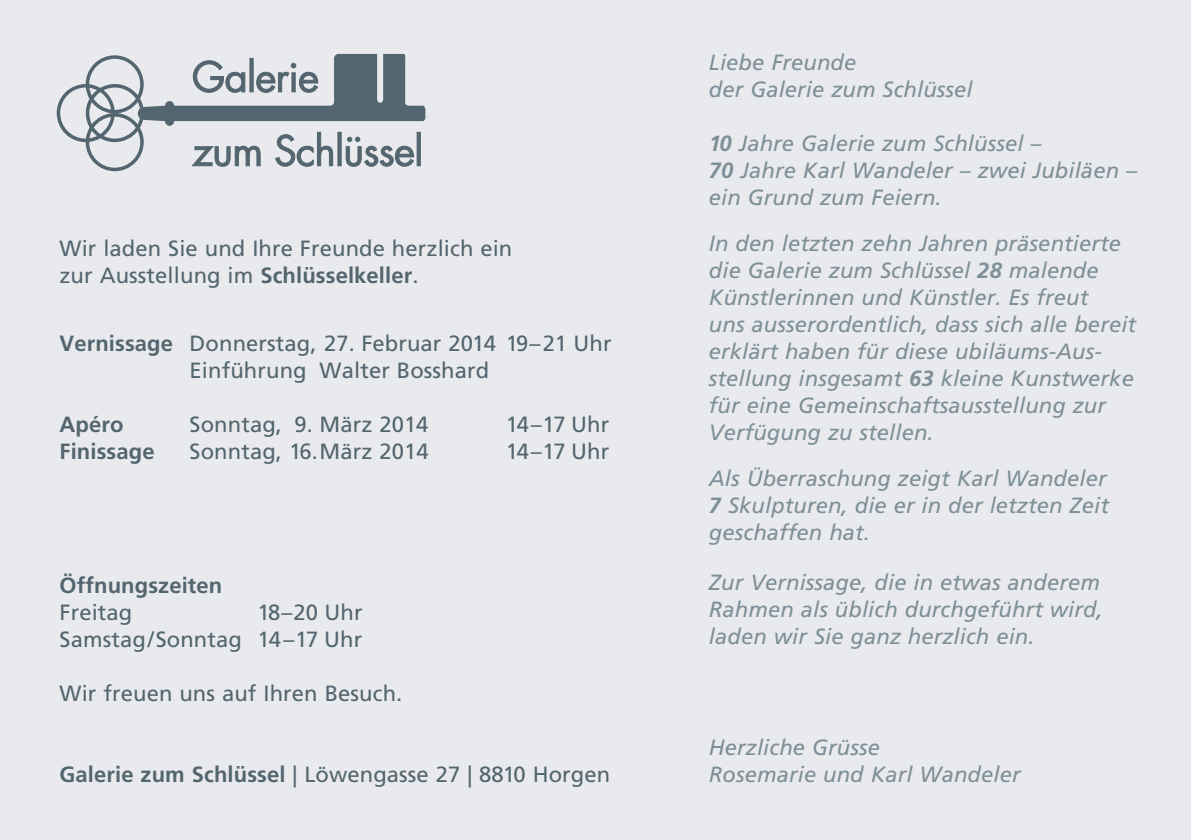
<style>
.page{position:relative;width:1191px;height:840px;background:#fff}
.page>*{position:absolute;margin:0;border:0;box-sizing:border-box;transform-origin:0 0}
.t1{font:italic 22px/27px "Frutiger";letter-spacing:.005em;color:#7e8f98}
.t2{font:22px/27px "Frutiger";letter-spacing:.005em;color:#53656e}
.t3{font:700 22px "Frutiger";letter-spacing:.005em;color:#53656e}
.s1{font-weight:700}
</style>
<div class="page">
<div style="left:0;top:0;width:1191px;height:839px;background:#e9eaee"></div>
<svg style="left:57px;top:54px;width:368px;height:117px"></svg>
<p class="t2" style="left:60px;top:235px;width:454px">Wir laden Sie und Ihre Freunde herzlich ein zur Ausstellung im <span class="s1">Schlüsselkeller</span>.</p>
<p class="t2" style="left:60px;top:330px;width:553px;text-align:center"><span class="s1">Vernissage</span> Donnerstag, 27. Februar 2014 19–21 Uhr<br>Einführung Walter Bosshard</p>
<p class="t3" style="left:60px;top:411px;width:65px">Apéro</p>
<p class="t2" style="left:190px;top:411px;width:240px">Sonntag, 9. März 2014</p>
<p class="t2" style="left:506px;top:411px;width:105px">14–17 Uhr</p>
<p class="t3" style="left:60px;top:438px;width:96px">Finissage</p>
<p class="t2" style="left:190px;top:438px;width:241px">Sonntag, 16.März 2014</p>
<p class="t2" style="left:506px;top:438px;width:105px">14–17 Uhr</p>
<p class="t3" style="left:60px;top:571px;width:164px">Öffnungszeiten</p>
<p class="t2" style="left:60px;top:598px;width:74px">Freitag</p>
<p class="t2" style="left:60px;top:598px;width:304px;text-align:right">18–20 Uhr<br>Samstag/Sonntag 14–17 Uhr</p>
<p class="t2" style="left:60px;top:679px;width:344px">Wir freuen uns auf Ihren Besuch.</p>
<p class="t2" style="left:60px;top:760px;width:552px"><span class="s1">Galerie zum Schlüssel</span> | Löwengasse 27 | 8810 Horgen</p>
<p class="t1" style="left:709px;top:49px;width:265px">Liebe Freunde<br>der Galerie zum Schlüssel</p>
<p class="t1" style="left:709px;top:130px;width:429px"><span class="s1">10</span> Jahre Galerie zum Schlüssel –<br><span class="s1">70</span> Jahre Karl Wandeler – zwei Jubiläen – ein Grund zum Feiern.</p>
<p class="t1" style="left:709px;top:230px;width:429px">In den letzten zehn Jahren präsentierte die Galerie zum Schlüssel <span class="s1">28</span> malende Künstlerinnen und Künstler. Es freut<br>uns ausserordentlich, dass sich alle bereit erklärt haben für diese ubiläums-Aus&shy;stellung insgesamt <span class="s1">63</span> kleine Kunstwerke für eine Gemeinschaftsausstellung zur Verfügung zu stellen.</p>
<p class="t1" style="left:709px;top:465px;width:401px;text-align:justify">Als Überraschung zeigt Karl Wandeler <span class="s1">7</span> Skulpturen, die er in der letzten Zeit geschaffen hat.</p>
<p class="t1" style="left:709px;top:569px;width:395px">Zur Vernissage, die in etwas anderem<br>Rahmen als üblich durchgeführt wird, laden wir Sie ganz herzlich ein.</p>
<p class="t1" style="left:709px;top:733px;width:313px">Herzliche Grüsse<br>Rosemarie und Karl Wandeler</p>
</div>
